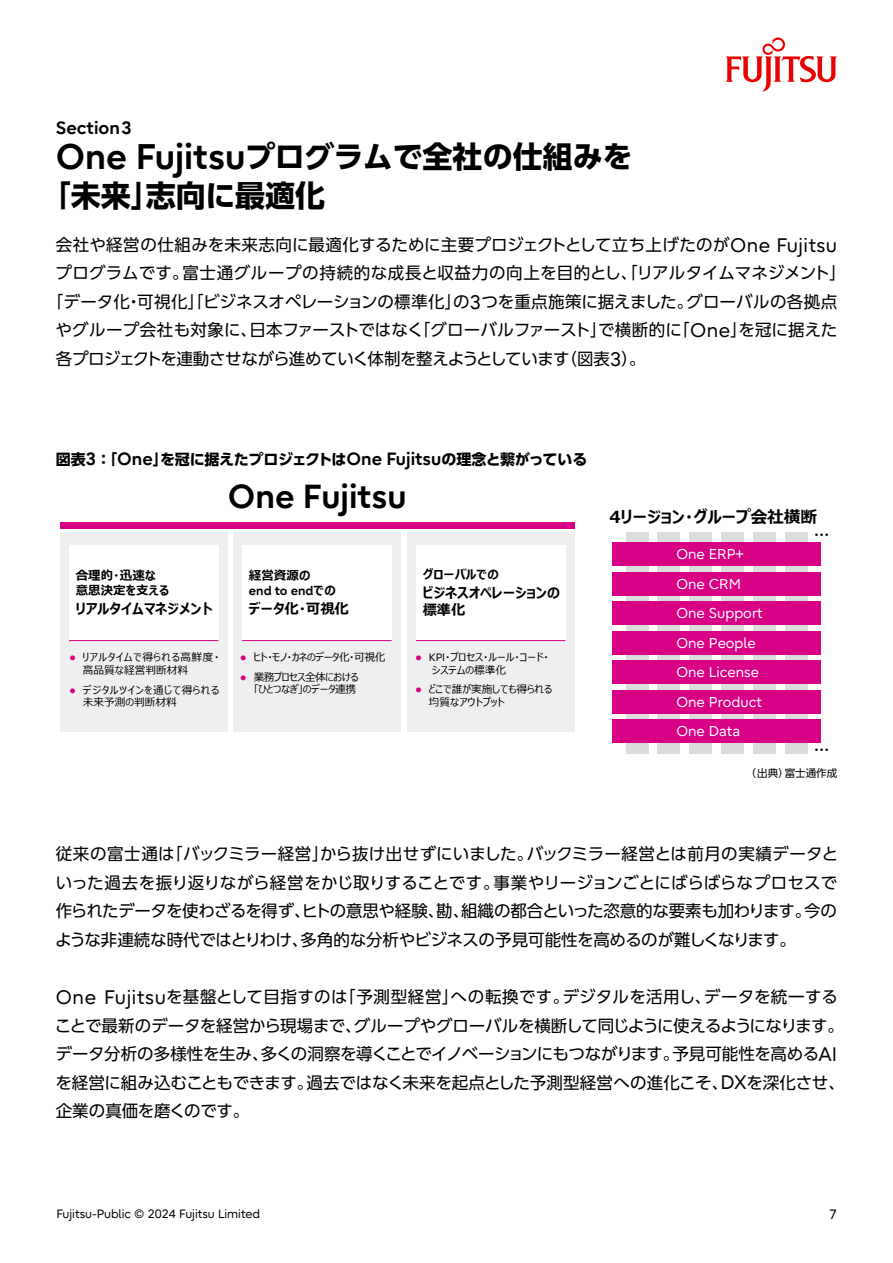
<style>
.page{position:relative;width:893px;height:1263px;background:#fff}
.page>*{position:absolute;margin:0;border:0;box-sizing:border-box;transform-origin:0 0}
.t1{font:700 33.15px "Fujitsu Infinity Pro";color:#000}
.t2{font:700 30px/39px "UD Shin Go Pro";color:#000}
.t3{font:21.3px "Fujitsu Infinity Pro";color:#000}
.t4{font:700 17.7px "Fujitsu Infinity Pro";color:#000}
.t5{font:700 16.65px "Meiryo UI";color:#000}
.t6{font:16.5px/28.5px "UD Shin Go Pro";letter-spacing:-.005em;color:#000;text-align:justify}
.t7{font:16.5px "UD Shin Go Pro";letter-spacing:.015em;color:#000}
.t8{font:16.5px "UD Shin Go Pro";letter-spacing:.02em;color:#000}
.t9{font:16.5px "UD Shin Go Pro";letter-spacing:-.03em;color:#000}
.t10{font:700 15px "UD Shin Go Pro";letter-spacing:-.02em;color:#000}
.t11{font:14.25px/29.4px "Fujitsu Infinity Pro";color:#fff}
.t12{font:700 14.25px/17.1px "Meiryo UI";color:#000}
.t13{font:13.5px "Fujitsu Infinity Pro";color:#000}
.t14{font:700 12.45px/15px "Meiryo UI";color:#000}
.t15{font:700 12.45px "Fujitsu Infinity Pro";color:#000}
.t16{font:12px "Fujitsu Infinity Pro";color:#000}
.t17{font:10.65px/12.8px "Meiryo UI";color:#000}
.t18{font:10.65px/12.8px "Meiryo UI";letter-spacing:-.04em;color:#000;text-align:right}
.t19{font:10.65px/12.5px "Meiryo UI";letter-spacing:.05em;color:#000}
.t20{font:10.65px/12.5px "Meiryo UI";letter-spacing:.055em;color:#000}
.t21{font:10.5px "UD Shin Go Pro";color:#000}
.s1{font-family:"Fujitsu Infinity Pro";font-size:35.4px}
.s2{font-family:"Fujitsu Infinity Pro";font-size:19.5px}
.s3{font-family:"Fujitsu Infinity Pro";font-size:17.7px}
.s4{color:#d80084}
.s5{font-family:"Meiryo UI"}
.s6{font-family:"Fujitsu Infinity Pro"}
</style>
<div class="page">
<svg style="left:726px;top:37px;width:111px;height:55px"></svg>
<div style="left:233px;top:533px;width:167px;height:199px;background:#efefef"></div>
<div style="left:60px;top:533px;width:167px;height:199px;background:#efefef"></div>
<div style="left:69px;top:545px;width:149px;height:96px;background:#fff"></div>
<div style="left:407px;top:533px;width:167px;height:199px;background:#efefef"></div>
<div style="left:242px;top:545px;width:150px;height:96px;background:#fff"></div>
<div style="left:416px;top:545px;width:149px;height:96px;background:#fff"></div>
<div style="left:690px;top:532px;width:22px;height:222px;background:#dcdcdc"></div>
<div style="left:722px;top:532px;width:22px;height:222px;background:#dcdcdc"></div>
<div style="left:753px;top:532px;width:23px;height:222px;background:#dcdcdc"></div>
<div style="left:786px;top:532px;width:22px;height:222px;background:#dcdcdc"></div>
<div style="left:626px;top:532px;width:22px;height:222px;background:#dcdcdc"></div>
<div style="left:658px;top:532px;width:22px;height:222px;background:#dcdcdc"></div>
<div style="left:60px;top:522px;width:514px;height:7px;background:#d80084"></div>
<hr style="left:69px;top:640px;width:150px;height:1px;background:#d80084">
<hr style="left:242px;top:640px;width:150px;height:1px;background:#d80084">
<hr style="left:416px;top:640px;width:149px;height:1px;background:#d80084">
<div style="left:613px;top:602px;width:208px;height:23px;background:#d80084"></div>
<div style="left:613px;top:631px;width:208px;height:23px;background:#d80084"></div>
<div style="left:613px;top:660px;width:208px;height:24px;background:#d80084"></div>
<div style="left:613px;top:690px;width:208px;height:23px;background:#d80084"></div>
<div style="left:613px;top:719px;width:208px;height:24px;background:#d80084"></div>
<div style="left:613px;top:543px;width:208px;height:23px;background:#d80084"></div>
<div style="left:613px;top:572px;width:208px;height:24px;background:#d80084"></div>
<p class="t4" style="left:56px;top:117px;width:78px">Section3</p>
<h2 class="t2" style="left:41px;top:137px;width:593px;text-indent:15px"><span class="s1">One Fujitsu</span>プログラムで全社の仕組みを「未来」志向に最適化</h2>
<p class="t7" style="left:56px;top:231px;width:783px">会社や経営の仕組みを未来志向に最適化するために主要プロジェクトとして立ち上げたのが<span class="s2">One Fujitsu</span></p>
<p class="t8" style="left:56px;top:260px;width:792px">プログラムです。富士通グループの持続的な成長と収益力の向上を目的とし、「リアルタイムマネジメント」</p>
<p class="t6" style="left:47px;top:287px;width:792px">「データ化・可視化」「ビジネスオペレーションの標準化」の<span class="s2">3</span>つを重点施策に据えました。グローバルの各拠点</p>
<p class="t6" style="left:55px;top:315px;width:783px">やグループ会社も対象に、日本ファーストではなく「グローバルファースト」で横断的に「<span class="s2">One</span>」を冠に据えた</p>
<p class="t9" style="left:56px;top:345px;width:591px">各プロジェクトを連動させながら進めていく体制を整えようとしています（図表<span class="s2">3</span>）。</p>
<p class="t10" style="left:56px;top:447px;width:533px">図表<span class="s3">3</span>：「<span class="s3">One</span>」を冠に据えたプロジェクトは<span class="s3">One Fujitsu</span>の理念と繋がっている</p>
<h1 class="t1" style="left:228px;top:475px;width:180px">One Fujitsu</h1>
<p class="t14" style="left:76px;top:569px;width:95px">合理的・迅速な意思決定を支える</p>
<p class="t12" style="left:76px;top:601px;width:138px">リアルタイムマネジメント</p>
<p class="t19" style="left:83px;top:652px;width:138px;text-indent:-14px"><span class="s4">●</span> リアルタイムで得られる高鮮度・高品質な経営判断材料</p>
<p class="t20" style="left:83px;top:684px;width:138px;text-indent:-14px"><span class="s4">●</span> デジタルツインを通じて得られる未来予測の判断材料</p>
<p class="t14" style="left:249px;top:569px;width:63px">経営資源の</p>
<p class="t15" style="left:249px;top:583px;width:89px">end to end<span class="s5">での</span></p>
<p class="t12" style="left:249px;top:601px;width:101px">データ化・可視化</p>
<p class="t18" style="left:240px;top:651px;width:147px"><span class="s4">●</span> ヒト・モノ・カネのデータ化・可視化</p>
<p class="t18" style="left:240px;top:671px;width:120px"><span class="s4">●</span> 業務プロセス全体における「ひとつなぎ」のデータ連携</p>
<p class="t14" style="left:423px;top:568px;width:78px">グローバルでの</p>
<p class="t12" style="left:423px;top:585px;width:139px">ビジネスオペレーションの標準化</p>
<p class="t17" style="left:432px;top:651px;width:119px;text-indent:-16px"><span class="s4">●</span> <span class="s6">KPI</span>・プロセス・ルール・コード・システムの標準化</p>
<p class="t17" style="left:429px;top:684px;width:125px;text-indent:-14px"><span class="s4">●</span> どこで誰が実施しても得られる均質なアウトプット</p>
<p class="t5" style="left:609px;top:505px;width:209px">4リージョン・グループ会社横断</p>
<p class="t11" style="left:676px;top:539px;width:69px">One ERP+<br>One CRM</p>
<p class="t11" style="left:676px;top:598px;width:88px">One Support<br>One People<br>One License<br>One Product<br>One Data</p>
<p class="t3" style="left:814px;top:515px;width:17px">…</p>
<p class="t3" style="left:814px;top:730px;width:17px">…</p>
<p class="t21" style="left:745px;top:764px;width:93px">（出典）富士通作成</p>
<p class="t6" style="left:55px;top:839px;width:785px">従来の富士通は「バックミラー経営」から抜け出せずにいました。バックミラー経営とは前月の実績データといった過去を振り返りながら経営をかじ取りすることです。事業やリージョンごとにばらばらなプロセスで作られたデータを使わざるを得ず、ヒトの意思や経験、勘、組織の都合といった恣意的な要素も加わります。今のような非連続な時代ではとりわけ、多角的な分析やビジネスの予見可能性を高めるのが難しくなります。</p>
<p class="t6" style="left:55px;top:982px;width:792px;text-align:left"><span class="s2">One Fujitsu</span>を基盤として目指すのは「予測型経営」への転換です。デジタルを活用し、データを統一することで最新のデータを経営から現場まで、グループやグローバルを横断して同じように使えるようになります。データ分析の多様性を生み、多くの洞察を導くことでイノベーションにもつながります。予見可能性を高める<span class="s2">AI</span>を経営に組み込むこともできます。過去ではなく未来を起点とした予測型経営への進化こそ、<span class="s2">DX</span>を深化させ、企業の真価を磨くのです。</p>
<p class="t16" style="left:56px;top:1206px;width:205px">Fujitsu-Public © 2024 Fujitsu Limited</p>
<p class="t13" style="left:829px;top:1206px;width:9px">7</p>
</div>
